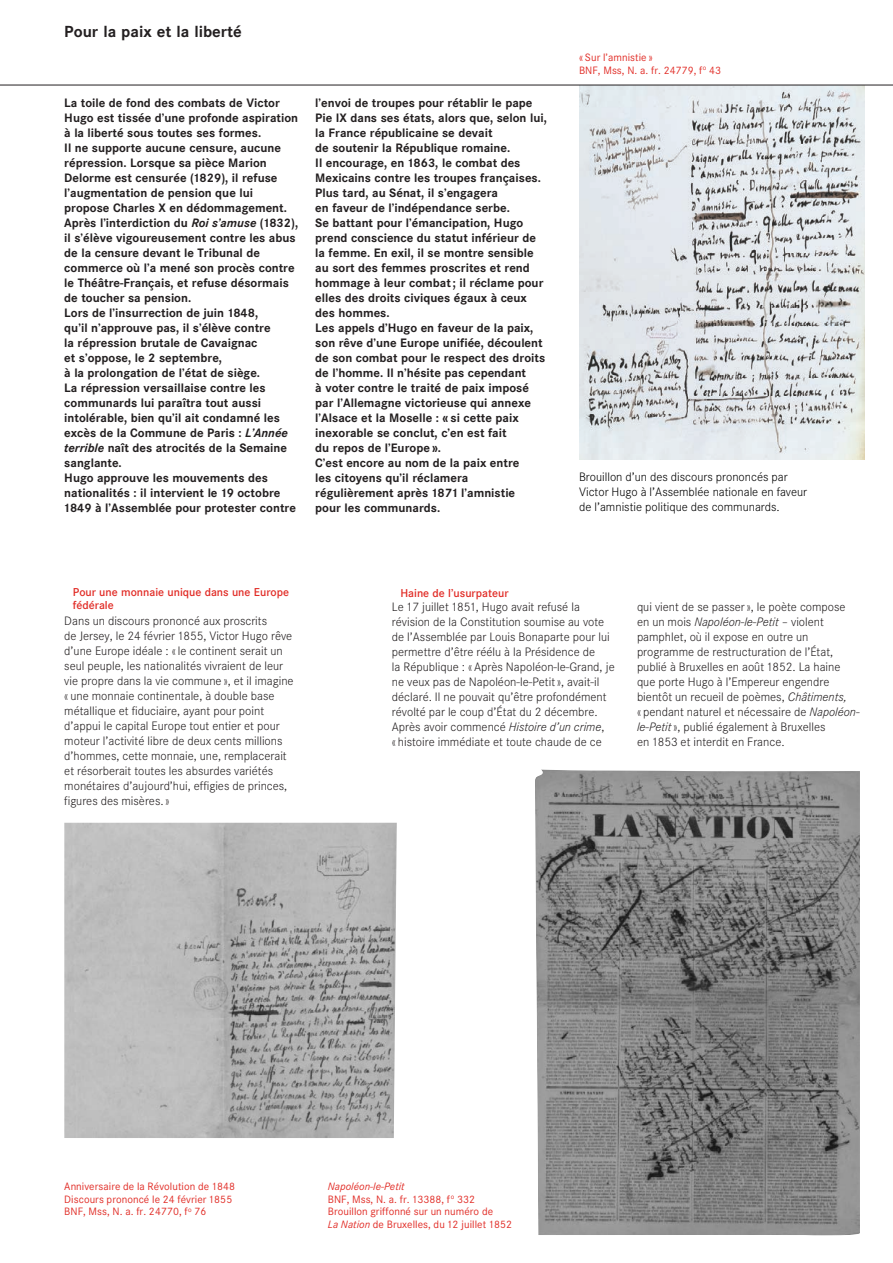
<style>
.page{position:relative;width:893px;height:1263px;background:#fff}
.page>*{position:absolute;margin:0;border:0;box-sizing:border-box;transform-origin:0 0}
.t1{font:700 15.75px "Corporate SBQ3";color:#231f20}
.t2{font:700 12px/15px "Corporate SBQ3";color:#231f20}
.t3{font:300 12px/15px "Corporate SBQ3";color:#231f20}
.t4{font:300 12px/15px "Corporate SBQ3";color:#000}
.t5{font:500 11.25px/12.9px "Corporate SBQ3";color:#e12c26}
.t6{font:10.5px/12.8px "Corporate SBQ3";letter-spacing:.005em;color:#e12c26}
.s1{font-style:italic}
</style>
<div class="page">
<img style="left:64px;top:823px;width:333px;height:315px">
<img style="left:535px;top:770px;width:324px;height:466px">
<img style="left:579px;top:86px;width:285px;height:373px">
<hr style="left:0;top:85px;width:892px;height:1px;background:#231f20">
<h1 class="t1" style="left:64px;top:23px;width:179px">Pour la paix et la liberté</h1>
<p class="t2" style="left:64px;top:95px;width:235px">La toile de fond des combats de Victor Hugo est tissée d’une profonde aspiration à la liberté sous toutes ses formes.<br>Il ne supporte aucune censure, aucune répression. Lorsque sa pièce Marion Delorme est censurée (1829), il refuse l’augmentation de pension que lui propose Charles X en dédommagement.<br>Après l’interdiction du <span class="s1">Roi s’amuse</span> (1832), il s’élève vigoureusement contre les abus de la censure devant le Tribunal de commerce où l’a mené son procès contre le Théâtre-Français, et refuse désormais de toucher sa pension.<br>Lors de l’insurrection de juin 1848,<br>qu’il n’approuve pas, il s’élève contre<br>la répression brutale de Cavaignac<br>et s’oppose, le 2 septembre,<br>à la prolongation de l’état de siège.<br>La répression versaillaise contre les communards lui paraîtra tout aussi intolérable, bien qu’il ait condamné les excès de la Commune de Paris : <span class="s1">L’Année terrible</span> naît des atrocités de la Semaine sanglante.<br>Hugo approuve les mouvements des nationalités : il intervient le 19 octobre 1849 à l’Assemblée pour protester contre</p>
<p class="t2" style="left:315px;top:95px;width:233px">l’envoi de troupes pour rétablir le pape Pie IX dans ses états, alors que, selon lui, la France républicaine se devait<br>de soutenir la République romaine.<br>Il encourage, en 1863, le combat des Mexicains contre les troupes françaises.<br>Plus tard, au Sénat, il s’engagera<br>en faveur de l’indépendance serbe.<br>Se battant pour l’émancipation, Hugo prend conscience du statut inférieur de la femme. En exil, il se montre sensible au sort des femmes proscrites et rend hommage à leur combat ; il réclame pour elles des droits civiques égaux à ceux des hommes.<br>Les appels d’Hugo en faveur de la paix, son rêve d’une Europe unifiée, découlent de son combat pour le respect des droits de l’homme. Il n’hésite pas cependant<br>à voter contre le traité de paix imposé par l’Allemagne victorieuse qui annexe l’Alsace et la Moselle : « si cette paix inexorable se conclut, c’en est fait<br>du repos de l’Europe ».<br>C’est encore au nom de la paix entre<br>les citoyens qu’il réclamera régulièrement après 1871 l’amnistie<br>pour les communards.</p>
<p class="t6" style="left:579px;top:51px;width:144px">« Sur l’amnistie »<br>BNF, Mss, N. a. fr. 24779, f<sup>o</sup> 43</p>
<p class="t4" style="left:579px;top:469px;width:230px">Brouillon d’un des discours prononcés par<br>Victor Hugo à l’Assemblée nationale en faveur de l’amnistie politique des communards.</p>
<p class="t5" style="left:73px;top:585px;width:218px">Pour une monnaie unique dans une Europe fédérale</p>
<p class="t3" style="left:64px;top:614px;width:231px">Dans un discours prononcé aux proscrits<br>de Jersey, le 24 février 1855, Victor Hugo rêve d’une Europe idéale : « le continent serait un seul peuple, les nationalités vivraient de leur vie propre dans la vie commune », et il imagine « une monnaie continentale, à double base métallique et fiduciaire, ayant pour point d’appui le capital Europe tout entier et pour moteur l’activité libre de deux cents millions d’hommes, cette monnaie, une, remplacerait et résorberait toutes les absurdes variétés monétaires d’aujourd’hui, effigies de princes, figures des misères.»</p>
<p class="t5" style="left:400px;top:587px;width:110px">Haine de l’usurpateur</p>
<p class="t3" style="left:392px;top:600px;width:224px">Le 17 juillet 1851, Hugo avait refusé la révision de la Constitution soumise au vote de l’Assemblée par Louis Bonaparte pour lui permettre d’être réélu à la Présidence de<br>la République : « Après Napoléon-le-Grand, je ne veux pas de Napoléon-le-Petit », avait-il déclaré. Il ne pouvait qu’être profondément révolté par le coup d’État du 2 décembre.<br>Après avoir commencé <span class="s1">Histoire d’un crime</span>,<br>« histoire immédiate et toute chaude de ce</p>
<p class="t3" style="left:637px;top:600px;width:224px">qui vient de se passer », le poète compose en un mois <span class="s1">Napoléon-le-Petit</span> – violent pamphlet, où il expose en outre un programme de restructuration de l’État, publié à Bruxelles en août 1852. La haine que porte Hugo à l’Empereur engendre bientôt un recueil de poèmes, <span class="s1">Châtiments,<br></span>« pendant naturel et nécessaire de <span class="s1">Napoléon&shy;le-Petit</span>», publié également à Bruxelles<br>en 1853 et interdit en France.</p>
<p class="t6" style="left:64px;top:1180px;width:172px">Anniversaire de la Révolution de 1848<br>Discours prononcé le 24 février 1855<br>BNF, Mss, N. a. fr. 24770, f<sup>o</sup> 76</p>
<p class="t6" style="left:328px;top:1180px;width:186px"><span class="s1">Napoléon-le-Petit<br></span>BNF, Mss, N. a. fr. 13388, f<sup>o</sup> 332<br>Brouillon griffonné sur un numéro de<br><span class="s1">La Nation</span> de Bruxelles, du 12 juillet 1852</p>
</div>
